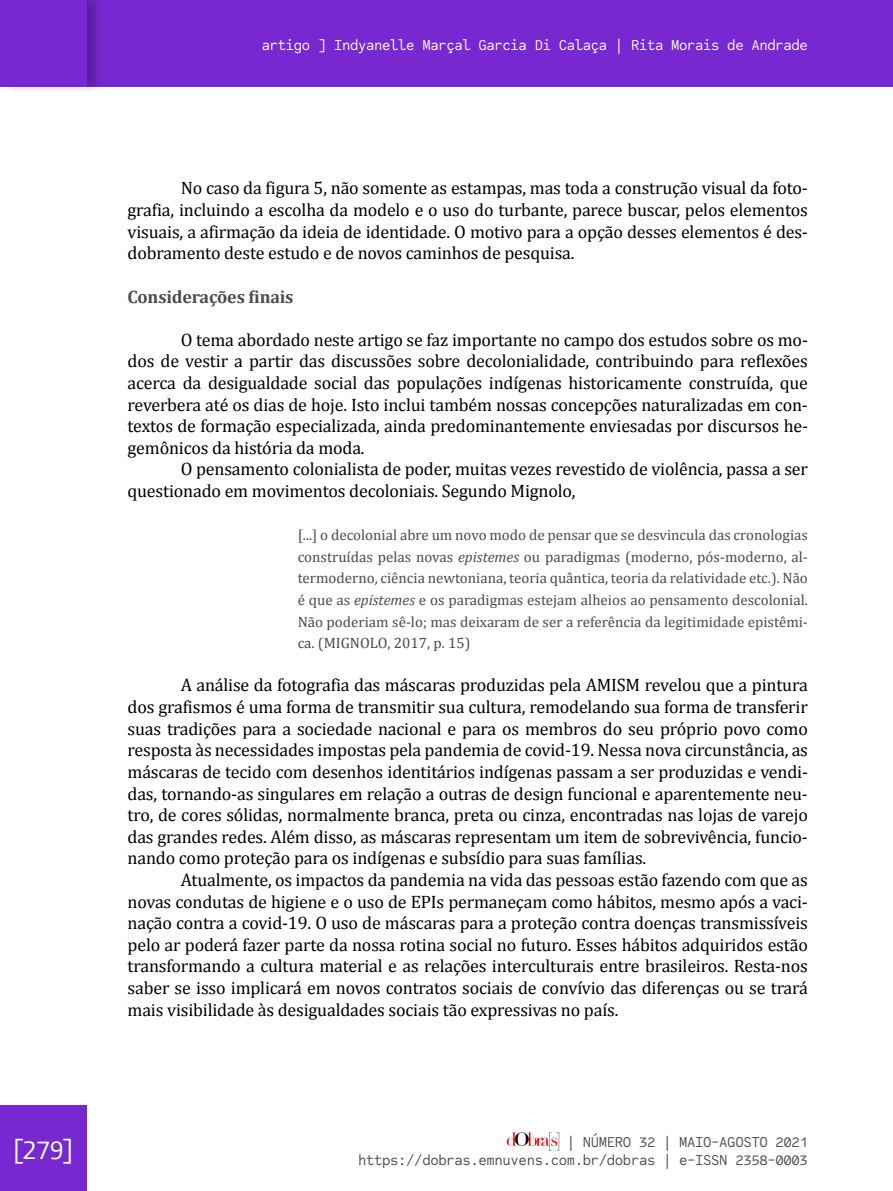
<style>
.page{position:relative;width:893px;height:1191px;background:#fff}
.page>*{position:absolute;margin:0;border:0;box-sizing:border-box;transform-origin:0 0}
.t1{font:27px "Camingo Code";color:#fff}
.t2{font:18px/21.6px "Cambria";letter-spacing:-.01em;color:#000;text-align:justify}
.t3{font:700 18px "Cambria";letter-spacing:-.01em;color:#4b4b4b}
.t4{font:15px/21.6px "Cambria";color:#4b4b4b;text-align:justify}
.t5{font:15px/18px "Code Saver";letter-spacing:-.025em;color:#4b4b4b;text-align:right}
.t6{font:15px "Code Saver";letter-spacing:-.025em;color:#fff}
.s1{font-style:italic}
</style>
<div class="page">
<div style="left:0;top:1106px;width:86px;height:85px;background:#7828d0"></div>
<svg style="left:507px;top:1132px;width:52px;height:18px"></svg>
<div style="left:0;top:0;width:893px;height:86px;background:#7828d0"></div>
<div style="left:0;top:0;width:103px;height:95px;background:#000;opacity:.25"></div>
<div style="left:0;top:0;width:86px;height:86px;background:#7828d0"></div>
<p class="t6" style="left:262px;top:36px;width:548px">artigo ] Indyanelle Marçal Garcia Di Calaça | Rita Morais de Andrade</p>
<p class="t2" style="left:128px;top:177px;width:682px;text-indent:53px">No caso da figura 5, não somente as estampas, mas toda a construção visual da foto&shy;grafia, incluindo a escolha da modelo e o uso do turbante, parece buscar, pelos elementos visuais, a afirmação da ideia de identidade. O motivo para a opção desses elementos é des&shy;dobramento deste estudo e de novos caminhos de pesquisa.</p>
<p class="t3" style="left:128px;top:285px;width:167px">Considerações finais</p>
<p class="t2" style="left:128px;top:329px;width:682px;text-indent:53px">O tema abordado neste artigo se faz importante no campo dos estudos sobre os mo&shy;dos de vestir a partir das discussões sobre decolonialidade, contribuindo para reflexões acerca da desigualdade social das populações indígenas historicamente construída, que reverbera até os dias de hoje. Isto inclui também nossas concepções naturalizadas em con&shy;textos de formação especializada, ainda predominantemente enviesadas por discursos he&shy;gemônicos da história da moda.</p>
<p class="t2" style="left:128px;top:458px;width:682px;text-indent:53px">O pensamento colonialista de poder, muitas vezes revestido de violência, passa a ser questionado em movimentos decoloniais. Segundo Mignolo,</p>
<p class="t4" style="left:298px;top:524px;width:512px">[...] o decolonial abre um novo modo de pensar que se desvincula das cronologias construídas pelas novas <span class="s1">epistemes</span> ou paradigmas (moderno, pós-moderno, al&shy;termoderno, ciência newtoniana, teoria quântica, teoria da relatividade etc.). Não é que as <span class="s1">epistemes</span> e os paradigmas estejam alheios ao pensamento descolonial.<br>Não poderiam sê-lo; mas deixaram de ser a referência da legitimidade epistêmi&shy;ca. (MIGNOLO, 2017, p. 15)</p>
<p class="t2" style="left:128px;top:674px;width:682px;text-indent:53px">A análise da fotografia das máscaras produzidas pela AMISM revelou que a pintura dos grafismos é uma forma de transmitir sua cultura, remodelando sua forma de transferir suas tradições para a sociedade nacional e para os membros do seu próprio povo como resposta às necessidades impostas pela pandemia de covid-19. Nessa nova circunstância, as máscaras de tecido com desenhos identitários indígenas passam a ser produzidas e vendi&shy;das, tornando-as singulares em relação a outras de design funcional e aparentemente neu&shy;tro, de cores sólidas, normalmente branca, preta ou cinza, encontradas nas lojas de varejo das grandes redes. Além disso, as máscaras representam um item de sobrevivência, funcio&shy;nando como proteção para os indígenas e subsídio para suas famílias.</p>
<p class="t2" style="left:128px;top:869px;width:682px;text-indent:53px">Atualmente, os impactos da pandemia na vida das pessoas estão fazendo com que as novas condutas de higiene e o uso de EPIs permaneçam como hábitos, mesmo após a vaci&shy;nação contra a covid-19. O uso de máscaras para a proteção contra doenças transmissíveis pelo ar poderá fazer parte da nossa rotina social no futuro. Esses hábitos adquiridos estão transformando a cultura material e as relações interculturais entre brasileiros. Resta-nos saber se isso implicará em novos contratos sociais de convívio das diferenças ou se trará mais visibilidade às desigualdades sociais tão expressivas no país.</p>
<h1 class="t1" style="left:11px;top:1130px;width:66px">[279]</h1>
<p class="t5" style="left:358px;top:1132px;width:451px">| NÚMERO 32 | MAIO-AGOSTO 2021 https://dobras.emnuvens.com.br/dobras | e-ISSN 2358-0003</p>
</div>
